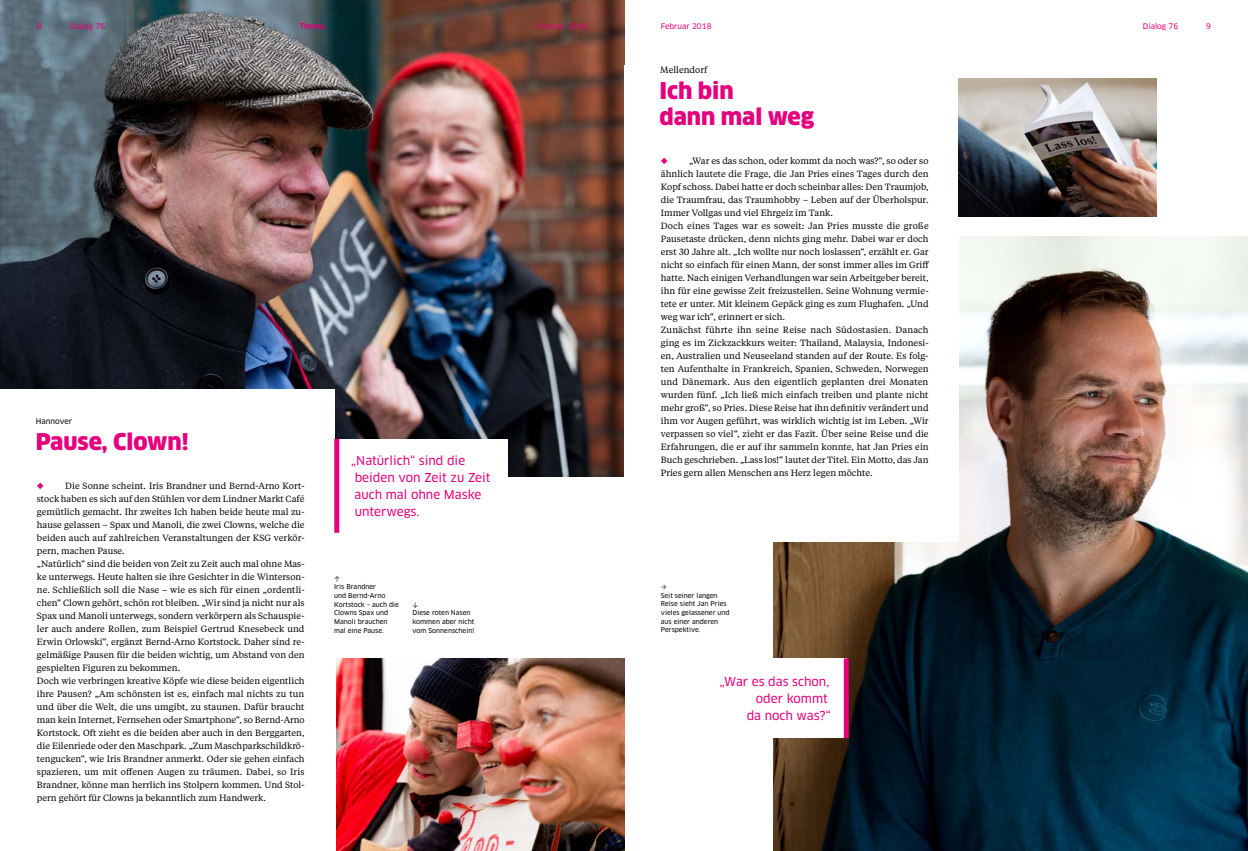
<style>
.page{position:relative;width:1248px;height:851px;background:#fff}
.page>*{position:absolute;margin:0;border:0;box-sizing:border-box;transform-origin:0 0}
.t1{font:900 22.5px/26px "Clan Pro";color:#e5007d}
.t2{font:12px/17px "Clan Pro News";color:#e5007d}
.t3{font:9px/13px "Tiempos Text";color:#000}
.t4{font:7.5px "Clan Pro News";color:#e5007d}
.t5{font:7.5px "Clan Pro News";color:#000}
.t6{font:6.5px/8.7px "Clan Pro News";color:#000}
.t7{font:6.5px "Calibri";color:#000}
.s1{color:#e5007d}
</style>
<div class="page">
<img style="left:773px;top:237px;width:474px;height:613px">
<img style="left:0;top:0;width:624px;height:476px">
<div style="left:624px;top:65px;width:334px;height:476px;background:#fff"></div>
<div style="left:0;top:389px;width:334px;height:461px;background:#fff"></div>
<img style="left:958px;top:78px;width:197px;height:138px">
<img style="left:336px;top:658px;width:288px;height:192px">
<div style="left:337px;top:439px;width:170px;height:93px;background:#fff"></div>
<div style="left:334px;top:439px;width:5px;height:93px;background:#e5007d"></div>
<div style="left:658px;top:658px;width:188px;height:80px;background:#fff"></div>
<div style="left:843px;top:658px;width:5px;height:80px;background:#e5007d"></div>
<p class="t4" style="left:37px;top:22px;width:6px">8</p>
<p class="t4" style="left:70px;top:22px;width:37px">Dialog 76</p>
<p class="t4" style="left:300px;top:22px;width:26px">Thema</p>
<p class="t4" style="left:536px;top:22px;width:52px">Februar 2018</p>
<p class="t4" style="left:660px;top:22px;width:52px">Februar 2018</p>
<p class="t4" style="left:1142px;top:22px;width:37px">Dialog 76</p>
<p class="t4" style="left:1206px;top:22px;width:6px">9</p>
<p class="t3" style="left:660px;top:63px;width:48px">Mellendorf</p>
<p class="t5" style="left:36px;top:417px;width:38px">Hannover</p>
<h1 class="t1" style="left:36px;top:429px;width:154px">Pause, Clown!</h1>
<p class="t3" style="left:37px;top:479px;width:269px"><span class="s1">◆</span> Die Sonne scheint. Iris Brandner und Bernd-Arno Kort&shy;stock haben es sich auf den Stühlen vor dem Lindner Markt Café gemütlich gemacht. Ihr zweites Ich haben beide heute mal zu&shy;hause gelassen – Spax und Manoli, die zwei Clowns, welche die beiden auch auf zahlreichen Veranstaltungen der KSG verkör&shy;pern, machen Pause.<br>„Natürlich“ sind die beiden von Zeit zu Zeit auch mal ohne Mas&shy;ke unterwegs. Heute halten sie ihre Gesichter in die Winterson&shy;ne. Schließlich soll die Nase – wie es sich für einen „ordentli&shy;chen“ Clown gehört, schön rot bleiben. „Wir sind ja nicht nur als Spax und Manoli unterwegs, sondern verkörpern als Schauspie&shy;ler auch andere Rollen, zum Beispiel Gertrud Knesebeck und Erwin Orlowski“, ergänzt Bernd-Arno Kortstock. Daher sind re&shy;gelmäßige Pausen für die beiden wichtig, um Abstand von den gespielten Figuren zu bekommen.<br>Doch wie verbringen kreative Köpfe wie diese beiden eigentlich ihre Pausen? „Am schönsten ist es, einfach mal nichts zu tun und über die Welt, die uns umgibt, zu staunen. Dafür braucht man kein Internet, Fernsehen oder Smartphone“, so Bernd-Arno Kortstock. Oft zieht es die beiden aber auch in den Berggarten, die Eilenriede oder den Maschpark. „Zum Maschparkschildkrö&shy;tengucken“, wie Iris Brandner anmerkt. Oder sie gehen einfach spazieren, um mit offenen Augen zu träumen. Dabei, so Iris Brandner, könne man herrlich ins Stolpern kommen. Und Stol&shy;pern gehört für Clowns ja bekanntlich zum Handwerk.</p>
<h2 class="t2" style="left:351px;top:452px;width:141px">„Natürlich“ sind die beiden von Zeit zu Zeit auch mal ohne Maske unterwegs.</h2>
<p class="t7" style="left:334px;top:574px;width:7px">↑</p>
<p class="t6" style="left:334px;top:582px;width:66px">Iris Brandner<br>und Bernd-Arno<br>Kortstock – auch die<br>Clowns Spax und<br>Manoli brauchen mal eine Pause.</p>
<p class="t7" style="left:412px;top:600px;width:7px">↓</p>
<p class="t6" style="left:412px;top:608px;width:63px">Diese roten Nasen kommen aber nicht vom Sonnenschein!</p>
<h1 class="t1" style="left:659px;top:78px;width:156px">Ich bin<br>dann mal weg</h1>
<p class="t3" style="left:660px;top:154px;width:270px"><span class="s1">◆</span> „War es das schon, oder kommt da noch was?“, so oder so ähnlich lautete die Frage, die Jan Pries eines Tages durch den Kopf schoss. Dabei hatte er doch scheinbar alles: Den Traumjob, die Traumfrau, das Traumhobby – Leben auf der Überholspur.<br>Immer Vollgas und viel Ehrgeiz im Tank.<br>Doch eines Tages war es soweit: Jan Pries musste die große Pausetaste drücken, denn nichts ging mehr. Dabei war er doch erst 30 Jahre alt. „Ich wollte nur noch loslassen“, erzählt er. Gar nicht so einfach für einen Mann, der sonst immer alles im Griff hatte. Nach einigen Verhandlungen war sein Arbeitgeber bereit, ihn für eine gewisse Zeit freizustellen. Seine Wohnung vermie&shy;tete er unter. Mit kleinem Gepäck ging es zum Flughafen. „Und weg war ich“, erinnert er sich.<br>Zunächst führte ihn seine Reise nach Südostasien. Danach ging es im Zickzackkurs weiter: Thailand, Malaysia, Indonesi&shy;en, Australien und Neuseeland standen auf der Route. Es folg&shy;ten Aufenthalte in Frankreich, Spanien, Schweden, Norwegen und Dänemark. Aus den eigentlich geplanten drei Monaten wurden fünf. „Ich ließ mich einfach treiben und plante nicht mehr groß“, so Pries. Diese Reise hat ihn definitiv verändert und ihm vor Augen geführt, was wirklich wichtig ist im Leben. „Wir verpassen so viel“, zieht er das Fazit. Über seine Reise und die Erfahrungen, die er auf ihr sammeln konnte, hat Jan Pries ein Buch geschrieben. „Lass los!“ lautet der Titel. Ein Motto, das Jan Pries gern allen Menschen ans Herz legen möchte.</p>
<p class="t7" style="left:660px;top:582px;width:7px">→</p>
<p class="t6" style="left:660px;top:591px;width:70px">Seit seiner langen<br>Reise sieht Jan Pries vieles gelassener und aus einer anderen<br>Perspektive.</p>
<h2 class="t2" style="left:719px;top:673px;width:113px;text-align:right">„War es das schon, oder kommt<br>da noch was?“</h2>
</div>
